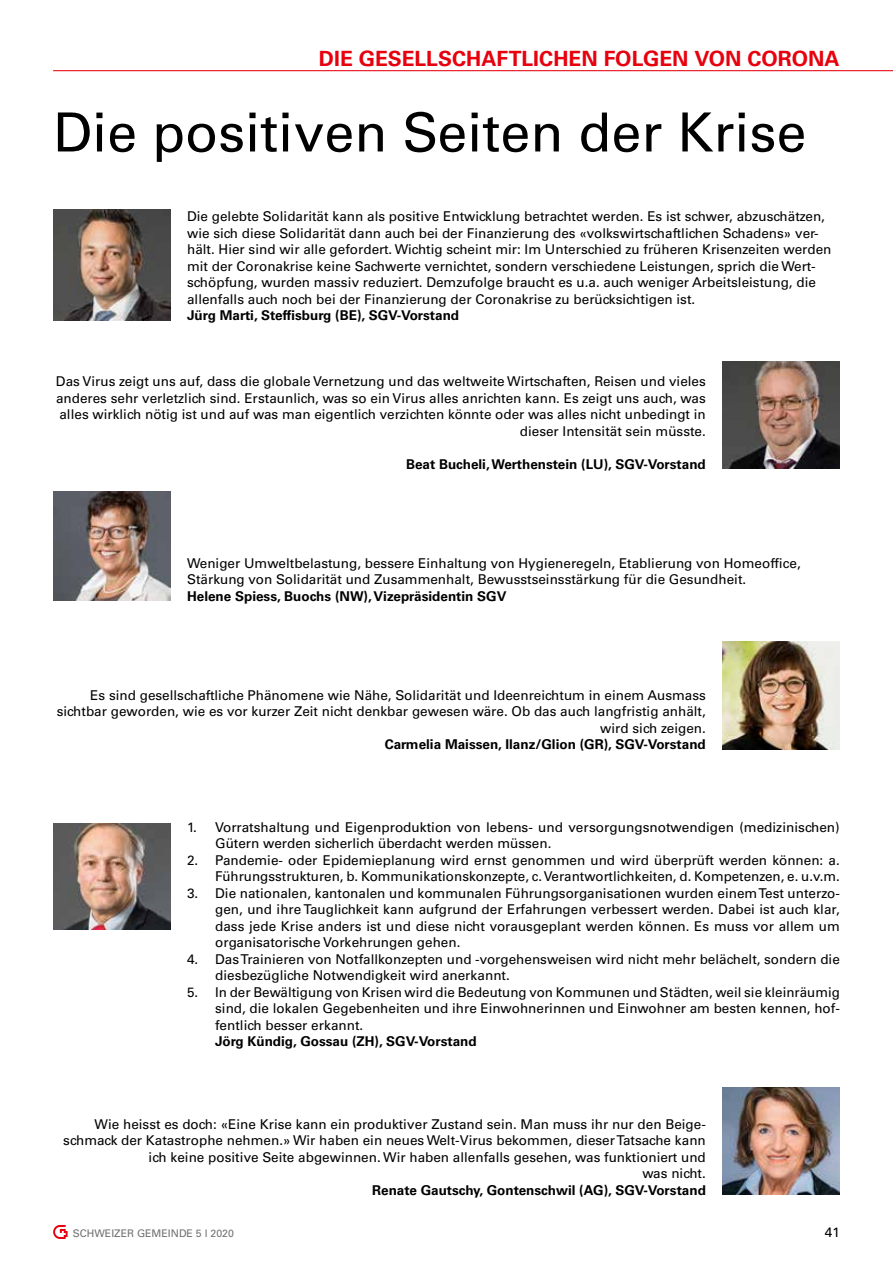
<style>
.page{position:relative;width:893px;height:1263px;background:#fff}
.page>*{position:absolute;margin:0;border:0;box-sizing:border-box;transform-origin:0 0}
.t1{font:54px "Univers LT Std";color:#000}
.t2{font:700 21px "Univers LT Std";color:#e7000e}
.t3{font:13.5px/16.5px "Univers LT Std";color:#000}
.t4{font:700 13.5px "Univers LT Std";color:#000}
.t5{font:10.5px "Univers LT Std";color:#6f7070}
</style>
<div class="page">
<hr style="left:53px;top:70px;width:840px;height:1px;background:#e7000e">
<svg style="left:53px;top:1225px;width:15px;height:14px"></svg>
<img style="left:53px;top:210px;width:117px;height:110px">
<img style="left:53px;top:491px;width:117px;height:110px">
<img style="left:53px;top:823px;width:117px;height:107px">
<img style="left:723px;top:361px;width:117px;height:108px">
<img style="left:723px;top:1087px;width:117px;height:108px">
<img style="left:723px;top:642px;width:117px;height:107px">
<h2 class="t2" style="left:319px;top:46px;width:522px">DIE GESELLSCHAFTLICHEN FOLGEN VON CORONA</h2>
<h1 class="t1" style="left:53px;top:100px;width:755px">Die positiven Seiten der Krise</h1>
<p class="t3" style="left:187px;top:208px;width:646px">Die gelebte Solidarität kann als positive Entwicklung betrachtet werden. Es ist schwer, abzuschätzen, wie sich diese Solidarität dann auch bei der Finanzierung des «volkswirtschaftlichen Schadens» ver&shy;hält. Hier sind wir alle gefordert. Wichtig scheint mir: Im Unterschied zu früheren Krisenzeiten werden mit der Coronakrise keine Sachwerte vernichtet, sondern verschiedene Leistungen, sprich die Wert&shy;schöpfung, wurden massiv reduziert. Demzufolge braucht es u.a. auch weniger Arbeitsleistung, die allenfalls auch noch bei der Finanzierung der Coronakrise zu berücksichtigen ist.</p>
<p class="t4" style="left:187px;top:307px;width:274px">Jürg Marti, Steffisburg (BE), SGV-Vorstand</p>
<p class="t3" style="left:56px;top:373px;width:651px;text-align:right">Das Virus zeigt uns auf, dass die globale Vernetzung und das weltweite Wirtschaften, Reisen und vieles anderes sehr verletzlich sind. Erstaunlich, was so ein Virus alles anrichten kann. Es zeigt uns auch, was alles wirklich nötig ist und auf was man eigentlich verzichten könnte oder was alles nicht unbedingt in dieser Intensität sein müsste.</p>
<p class="t4" style="left:406px;top:456px;width:301px">Beat Bucheli, Werthenstein (LU), SGV-Vorstand</p>
<p class="t3" style="left:187px;top:555px;width:615px">Weniger Umweltbelastung, bessere Einhaltung von Hygieneregeln, Etablierung von Homeoffice,<br>Stärkung von Solidarität und Zusammenhalt, Bewusstseinsstärkung für die Gesundheit.</p>
<p class="t4" style="left:187px;top:588px;width:321px">Helene Spiess, Buochs (NW), Vizepräsidentin SGV</p>
<p class="t3" style="left:57px;top:687px;width:651px;text-align:right">Es sind gesellschaftliche Phänomene wie Nähe, Solidarität und Ideenreichtum in einem Ausmass sichtbar geworden, wie es vor kurzer Zeit nicht denkbar gewesen wäre. Ob das auch langfristig anhält, wird sich zeigen.</p>
<p class="t4" style="left:385px;top:736px;width:323px">Carmelia Maissen, Ilanz/Glion (GR), SGV-Vorstand</p>
<p class="t3" style="left:215px;top:819px;width:626px;text-indent:-28px">1. Vorratshaltung und Eigenproduktion von lebens- und versorgungsnotwendigen (medizinischen)<br>Gütern werden sicherlich überdacht werden müssen.</p>
<p class="t3" style="left:187px;top:852px;width:654px;text-align:right">2. Pandemie- oder Epidemieplanung wird ernst genommen und wird überprüft werden können: a.<br>Führungsstrukturen, b. Kommunikationskonzepte, c. Verantwortlichkeiten, d. Kompetenzen, e. u.v.m.</p>
<p class="t3" style="left:215px;top:885px;width:626px;text-align:justify;text-indent:-28px">3. Die nationalen, kantonalen und kommunalen Führungsorganisationen wurden einem Test unterzo&shy;gen, und ihre Tauglichkeit kann aufgrund der Erfahrungen verbessert werden. Dabei ist auch klar, dass jede Krise anders ist und diese nicht vorausgeplant werden können. Es muss vor allem um organisatorische Vorkehrungen gehen.</p>
<p class="t3" style="left:215px;top:951px;width:626px;text-indent:-28px">4. Das Trainieren von Notfallkonzepten und -vorgehensweisen wird nicht mehr belächelt, sondern die diesbezügliche Notwendigkeit wird anerkannt.</p>
<p class="t3" style="left:215px;top:984px;width:626px;text-align:justify;text-indent:-28px">5. In der Bewältigung von Krisen wird die Bedeutung von Kommunen und Städten, weil sie kleinräumig sind, die lokalen Gegebenheiten und ihre Einwohnerinnen und Einwohner am besten kennen, hof&shy;fentlich besser erkannt.</p>
<p class="t4" style="left:215px;top:1033px;width:263px">Jörg Kündig, Gossau (ZH), SGV-Vorstand</p>
<p class="t3" style="left:63px;top:1116px;width:644px;text-align:right">Wie heisst es doch: «Eine Krise kann ein produktiver Zustand sein. Man muss ihr nur den Beige&shy;schmack der Katastrophe nehmen.» Wir haben ein neues Welt-Virus bekommen, dieser Tatsache kann ich keine positive Seite abgewinnen. Wir haben allenfalls gesehen, was funktioniert und<br>was nicht.</p>
<p class="t4" style="left:372px;top:1182px;width:335px">Renate Gautschy, Gontenschwil (AG), SGV-Vorstand</p>
<p class="t5" style="left:73px;top:1227px;width:163px">SCHWEIZER GEMEINDE 5 l 2020</p>
<p class="t3" style="left:825px;top:1224px;width:17px">41</p>
</div>
